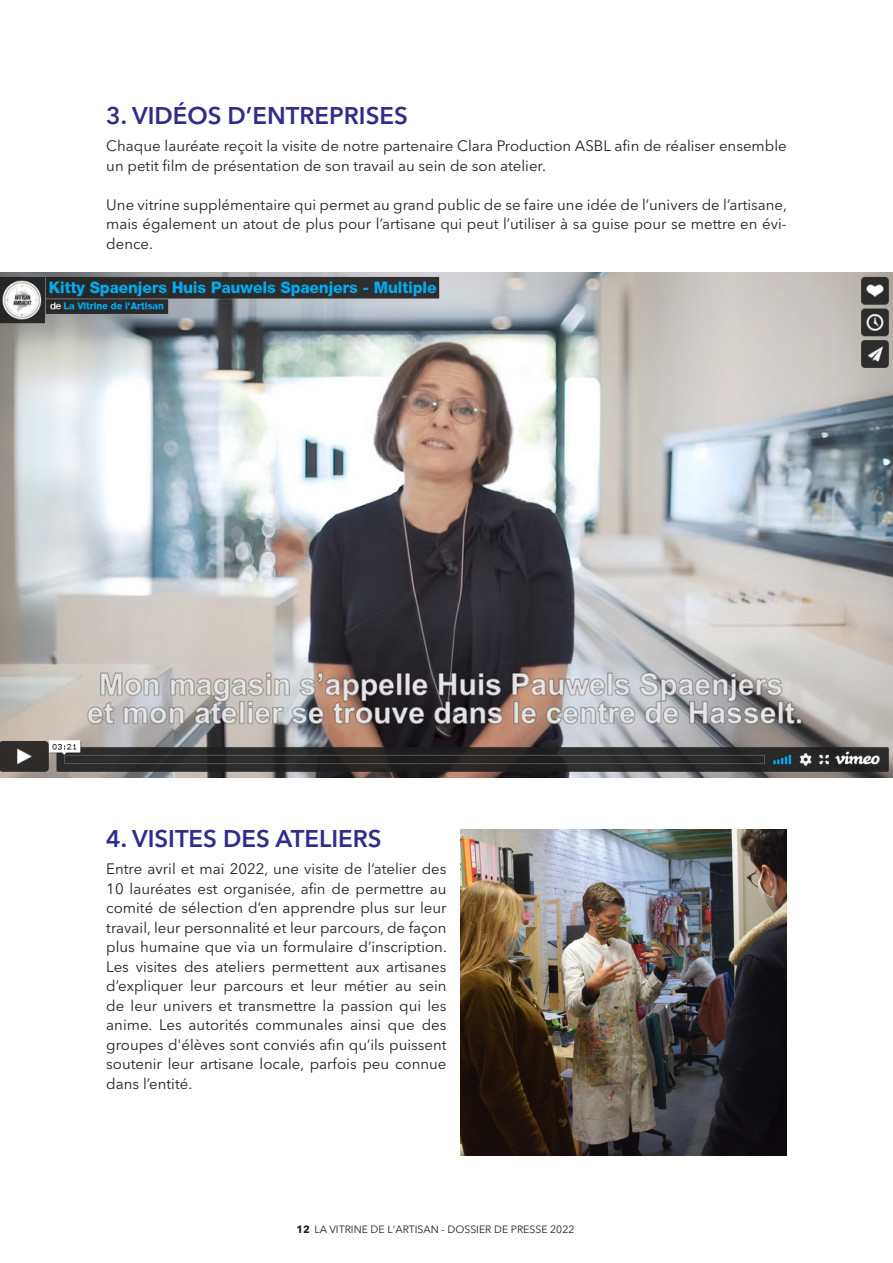
<style>
.page{position:relative;width:893px;height:1263px;background:#fff}
.page>*{position:absolute;margin:0;border:0;box-sizing:border-box;transform-origin:0 0}
.t1{font:600 24px "Avenir Next LT Pro";color:#312c8c}
.t2{font:15px/19.5px "Avenir Next LT Pro";color:#231f20;text-align:justify}
.t3{font:10.5px "Avenir Next LT Pro";color:#231f20}
.s1{font-weight:700}
</style>
<div class="page">
<img style="left:0;top:272px;width:893px;height:505px">
<img style="left:461px;top:829px;width:326px;height:326px">
<p class="t1" style="left:106px;top:101px;width:303px">3. VIDÉOS D’ENTREPRISES</p>
<p class="t2" style="left:106px;top:136px;width:682px">Chaque lauréate reçoit la visite de notre partenaire Clara Production ASBL afin de réaliser ensemble un petit film de présentation de son travail au sein de son atelier.</p>
<p class="t2" style="left:106px;top:195px;width:682px">Une vitrine supplémentaire qui permet au grand public de se faire une idée de l’univers de l’artisane, mais également un atout de plus pour l’artisane qui peut l’utiliser à sa guise pour se mettre en évi&shy;dence.</p>
<p class="t1" style="left:106px;top:824px;width:277px">4. VISITES DES ATELIERS</p>
<p class="t2" style="left:106px;top:859px;width:342px">Entre avril et mai 2022, une visite de l’atelier des 10 lauréates est organisée, afin de permettre au comité de sélection d’en apprendre plus sur leur travail, leur personnalité et leur parcours, de façon plus humaine que via un formulaire d’inscription.<br>Les visites des ateliers permettent aux artisanes d’expliquer leur parcours et leur métier au sein de leur univers et transmettre la passion qui les anime. Les autorités communales ainsi que des groupes d'élèves sont conviés afin qu’ils puissent soutenir leur artisane locale, parfois peu connue dans l’entité.</p>
<p class="t3" style="left:296px;top:1223px;width:280px"><span class="s1">12</span> LA VITRINE DE L'ARTISAN - DOSSIER DE PRESSE 2022</p>
</div>
